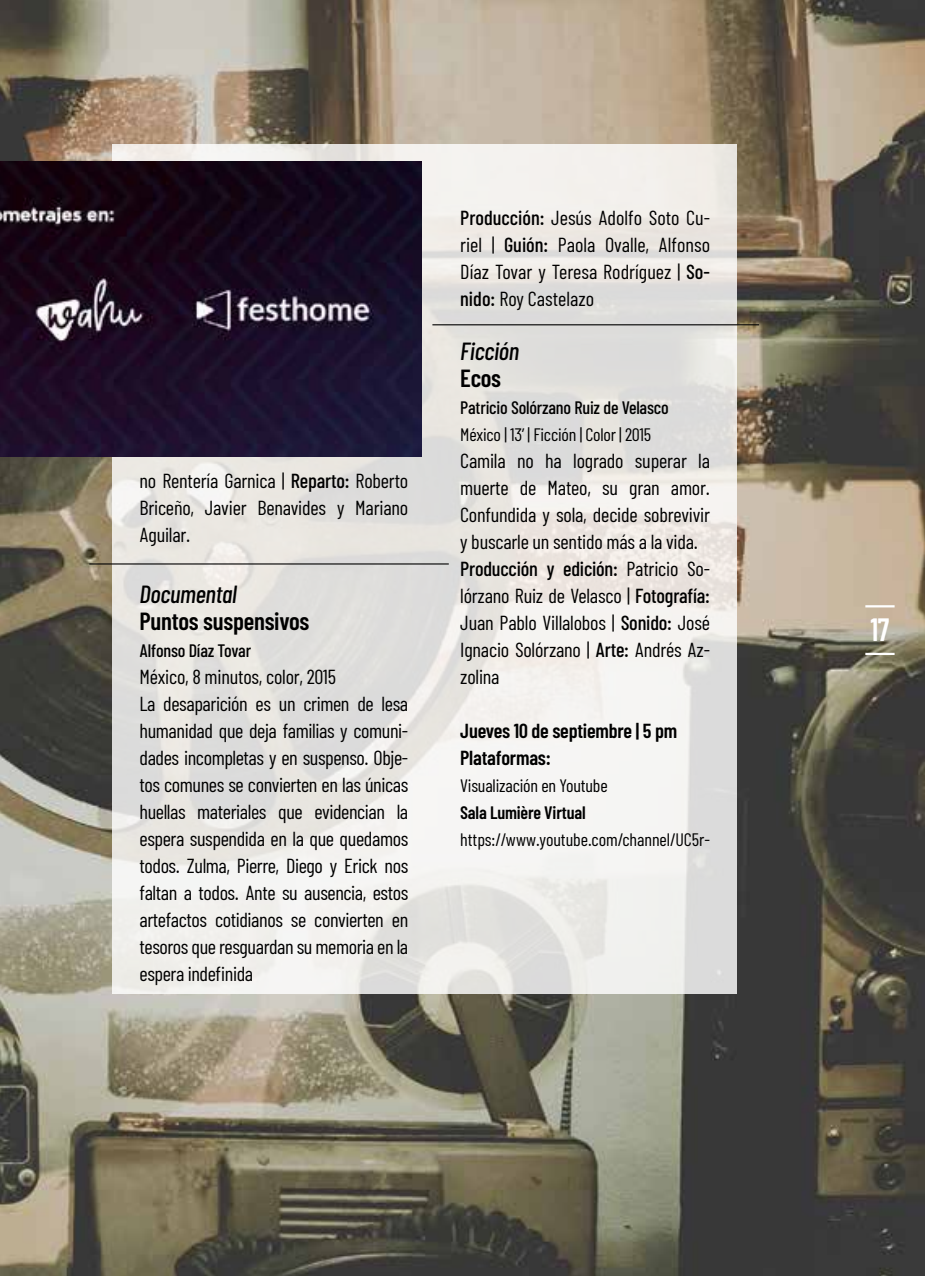
<style>
.page{position:relative;width:925px;height:1276px;background:#fff}
.page>*{position:absolute;margin:0;border:0;box-sizing:border-box;transform-origin:0 0}
.t1{font:600 32.18px "Barlow Condensed";color:#fff;scale:.91 1}
.t2{font:600 24.75px "Barlow Condensed";letter-spacing:-.01em;color:#000}
.t3{font:italic 500 24.75px "Barlow Condensed";letter-spacing:-.01em;color:#000}
.t4{font:20.25px/27px "Barlow Condensed";letter-spacing:-.02em;color:#000;text-align:justify}
.t5{font:600 20.25px/27px "Barlow Condensed";letter-spacing:-.01em;color:#000}
.t6{font:18px "Barlow Condensed";letter-spacing:-.01em;color:#000}
.t7{font:500 18px "Barlow Condensed";letter-spacing:-.01em;color:#000}
.t8{font:600 18px "Barlow Condensed";letter-spacing:-.01em;color:#000}
.s1{font-weight:500}
</style>
<div class="page">
<img style="left:0;top:0;width:925px;height:1276px">
<hr style="left:865px;top:605px;width:29px;height:2px;background:#fff">
<hr style="left:865px;top:653px;width:29px;height:2px;background:#fff">
<svg style="left:112px;top:144px;width:625px;height:849px"></svg>
<img style="left:0;top:162px;width:421px;height:294px">
<hr style="left:89px;top:563px;width:360px;height:1px;background:#000">
<hr style="left:432px;top:324px;width:327px;height:1px;background:#000">
<p class="t4" style="left:140px;top:467px;width:270px">no Rentería Garnica | <span class="s1">Reparto:</span> Roberto Briceño, Javier Benavides y Mariano Aguilar.</p>
<p class="t3" style="left:140px;top:579px;width:99px">Documental</p>
<p class="t2" style="left:140px;top:606px;width:171px">Puntos suspensivos</p>
<p class="t7" style="left:140px;top:639px;width:113px">Alfonso Díaz Tovar</p>
<p class="t4" style="left:140px;top:663px;width:270px;text-align:left">México, 8 minutos, color, 2015<br>La desaparición es un crimen de lesa humanidad que deja familias y comuni&shy;dades incompletas y en suspenso. Obje&shy;tos comunes se convierten en las únicas huellas materiales que evidencian la espera suspendida en la que quedamos todos. Zulma, Pierre, Diego y Erick nos faltan a todos. Ante su ausencia, estos artefactos cotidianos se convierten en tesoros que resguardan su memoria en la espera indefinida</p>
<p class="t4" style="left:460px;top:204px;width:251px"><span class="s1">Producción:</span> Jesús Adolfo Soto Cu&shy;riel | <span class="s1">Guión:</span> Paola Ovalle, Alfonso Díaz Tovar y Teresa Rodríguez | <span class="s1">So&shy;nido:</span> Roy Castelazo</p>
<p class="t3" style="left:460px;top:336px;width:60px">Ficción</p>
<p class="t2" style="left:460px;top:363px;width:42px">Ecos</p>
<p class="t7" style="left:460px;top:396px;width:210px">Patricio Solórzano Ruiz de Velasco</p>
<p class="t6" style="left:460px;top:423px;width:192px">México | 13’ | Ficción | Color | 2015</p>
<p class="t4" style="left:460px;top:447px;width:251px;text-align:left">Camila no ha logrado superar la muerte de Mateo, su gran amor.<br>Confundida y sola, decide sobrevivir y buscarle un sentido más a la vida.<br><span class="s1">Producción y edición:</span> Patricio So&shy;lórzano Ruiz de Velasco | <span class="s1">Fotografía:<br></span>Juan Pablo Villalobos | <span class="s1">Sonido:</span> José<br>Ignacio Solórzano | <span class="s1">Arte:</span> Andrés Az&shy;zolina</p>
<p class="t5" style="left:460px;top:717px;width:219px">Jueves 10 de septiembre | 5 pm<br>Plataformas:</p>
<p class="t6" style="left:460px;top:774px;width:149px">Visualización en Youtube</p>
<p class="t8" style="left:460px;top:801px;width:127px">Sala Lumière Virtual</p>
<p class="t6" style="left:460px;top:828px;width:251px">https://www.youtube.com/channel/UC5r-</p>
<h1 class="t1" style="left:870px;top:609px;width:22px">17</h1>
</div>
